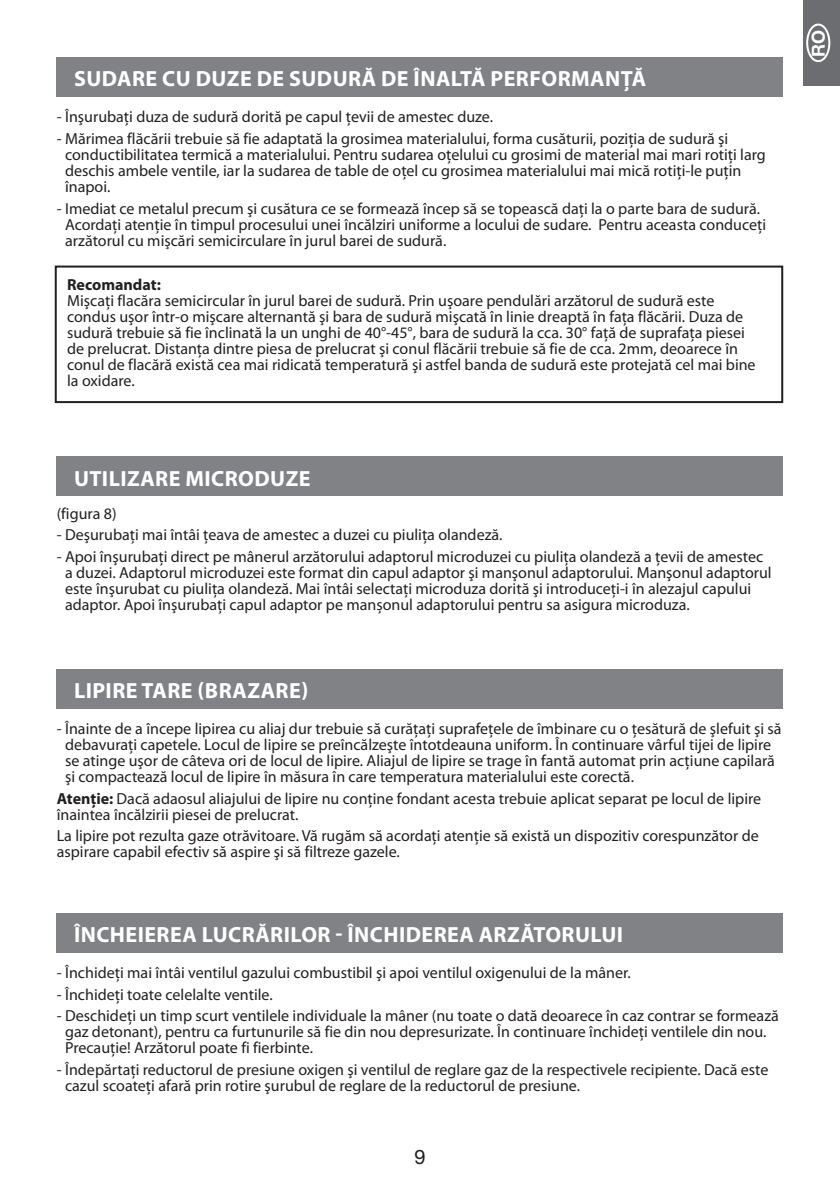
<style>
.page{position:relative;width:840px;height:1191px;background:#fff}
.page>*{position:absolute;margin:0;border:0;box-sizing:border-box;transform-origin:0 0}
.t1{font:700 22px "Myriad Pro";letter-spacing:.02em;color:#fff}
.t2{font:20px "Helvetica Neue";color:#231f20}
.t3{font:700 18px "Helvetica Neue";color:#fff}
.t4{font:16px/16px "Myriad Pro";color:#231f20}
.t5{font:700 16px "Myriad Pro";color:#231f20}
.s1{font-weight:700}
</style>
<div class="page">
<div style="left:802px;top:0;width:37px;height:85px;background:#6c6d70"></div>
<div style="left:805px;top:24px;width:24px;height:38px;border:2px solid #fff;border-radius:50%"></div>
<div style="left:55px;top:265px;width:727px;height:138px;border:2px solid #231f20"></div>
<div style="left:57px;top:57px;width:725px;height:39px;background:#808285"></div>
<div style="left:57px;top:456px;width:725px;height:40px;background:#808285"></div>
<div style="left:57px;top:669px;width:725px;height:39px;background:#808285"></div>
<div style="left:57px;top:912px;width:725px;height:40px;background:#808285"></div>
<h1 class="t1" style="left:74px;top:64px;width:500px">SU DARE CU DUZE DE SUDURĂ DE ÎNALTĂ PERFORMA</h1>
<h1 class="t1" style="left:604px;top:64px;width:42px">NŢĂ</h1>
<p class="t4" style="left:57px;top:109px;width:437px">- Înşurubaţi duza de sudură dorită pe capul ţevii de amestec duze.</p>
<p class="t4" style="left:65px;top:130px;width:702px;text-indent:-8px">- Mărimea flăcării trebuie să fie adaptată la grosimea materialului, forma cusăturii, poziţia de sudură şi conductibilitatea termică a materialului. Pentru sudarea oţelului cu grosimi de material mai mari rotiţi larg deschis ambele ventile, iar la sudarea de table de oţel cu grosimea materialului mai mică rotiţi-le puţin înapoi.</p>
<p class="t4" style="left:65px;top:200px;width:702px;text-indent:-8px">- Imediat ce metalul precum şi cusătura ce se formează încep să se topească daţi la o parte bara de sudură.<br>Acordaţi atenţie în timpul procesului unei încălziri uniforme a locului de sudare. Pentru aceasta conduceţi arzătorul cu mişcări semicirculare în jurul barei de sudură.</p>
<p class="t5" style="left:67px;top:274px;width:95px">RECOMANDAT:</p>
<p class="t4" style="left:67px;top:292px;width:689px">Mişcaţi flacăra semicircular în jurul barei de sudură. Prin uşoare pendulări arzătorul de sudură este condus uşor într-o mişcare alternantă şi bara de sudură mişcată în linie dreaptă în faţa flăcării. Duza de sudură trebuie să fie înclinată la un unghi de 40°-45°, bara de sudură la cca. 30° faţă de suprafaţa piesei de prelucrat. Distanţa dintre piesa de prelucrat şi conul flăcării trebuie să fie de cca. 2mm, deoarece în conul de flacără există cea mai ridicată temperatură şi astfel banda de sudură este protejată cel mai bine la oxidare.</p>
<p class="t3" style="left:806px;top:56px;width:28px;rotate:-90deg">RO</p>
<h1 class="t1" style="left:74px;top:464px;width:26px">UTILI</h1>
<h1 class="t1" style="left:127px;top:464px;width:185px">ZARE MICRODUZE</h1>
<p class="t4" style="left:57px;top:505px;width:61px">(figura 8)</p>
<p class="t4" style="left:57px;top:527px;width:447px">- Deşurubaţi mai întâi ţeava de amestec a duzei cu piuliţa olandeză.</p>
<p class="t4" style="left:65px;top:548px;width:707px;text-indent:-8px">- Apoi înşurubaţi direct pe mânerul arzătorului adaptorul microduzei cu piuliţa olandeză a ţevii de amestec a duzei. Adaptorul microduzei este format din capul adaptor şi manşonul adaptorului. Manşonul adaptorul este înşurubat cu piuliţa olandeză. Mai întâi selectaţi microduza dorită şi introduceţi-i în alezajul capului adaptor. Apoi înşurubaţi capul adaptor pe manșonul adaptorului pentru sa asigura microduza.</p>
<h1 class="t1" style="left:74px;top:676px;width:23px">LIPIR</h1>
<h1 class="t1" style="left:126px;top:676px;width:184px">E TARE (BRAZARE)</h1>
<p class="t4" style="left:65px;top:720px;width:717px;text-indent:-8px">- Înainte de a începe lipirea cu aliaj dur trebuie să curăţaţi suprafeţele de îmbinare cu o ţesătură de şlefuit şi să debavuraţi capetele. Locul de lipire se preîncălzeşte întotdeauna uniform. În continuare vârful tijei de lipire se atinge uşor de câteva ori de locul de lipire. Aliajul de lipire se trage în fantă automat prin acţiune capilară şi compactează locul de lipire în măsura în care temperatura materialului este corectă.</p>
<p class="t4" style="left:57px;top:790px;width:705px"><span class="s1">ATENŢIE:</span> Dacă adaosul aliajului de lipire nu conţine fondant acesta trebuie aplicat separat pe locul de lipire înaintea încălzirii piesei de prelucrat.</p>
<p class="t4" style="left:57px;top:828px;width:703px">La lipire pot rezulta gaze otrăvitoare. Vă rugăm să acordaţi atenţie să există un dispozitiv corespunzător de aspirare capabil efectiv să aspire şi să filtreze gazele.</p>
<h1 class="t1" style="left:74px;top:920px;width:500px">ÎNCHEIEREA LUCRĂRILOR - ÎNCHIDEREA ARZĂTORULUI</h1>
<p class="t4" style="left:57px;top:964px;width:575px">- Închideţi mai întâi ventilul gazului combustibil şi apoi ventilul oxigenului de la mâner.</p>
<p class="t4" style="left:57px;top:986px;width:217px">- Închideţi toate celelalte ventile.</p>
<p class="t4" style="left:65px;top:1007px;width:715px;text-indent:-8px">- Deschideţi un timp scurt ventilele individuale la mâner (nu toate o dată deoarece în caz contrar se formează gaz detonant), pentru ca furtunurile să fie din nou depresurizate. În continuare închideţi ventilele din nou.<br>Precauţie! Arzătorul poate fi fierbinte.</p>
<p class="t4" style="left:65px;top:1061px;width:704px;text-indent:-8px">- Îndepărtaţi reductorul de presiune oxigen şi ventilul de reglare gaz de la respectivele recipiente. Dacă este cazul scoateţi afară prin rotire şurubul de reglare de la reductorul de presiune.</p>
<p class="t2" style="left:414px;top:1144px;width:13px">9</p>
</div>
